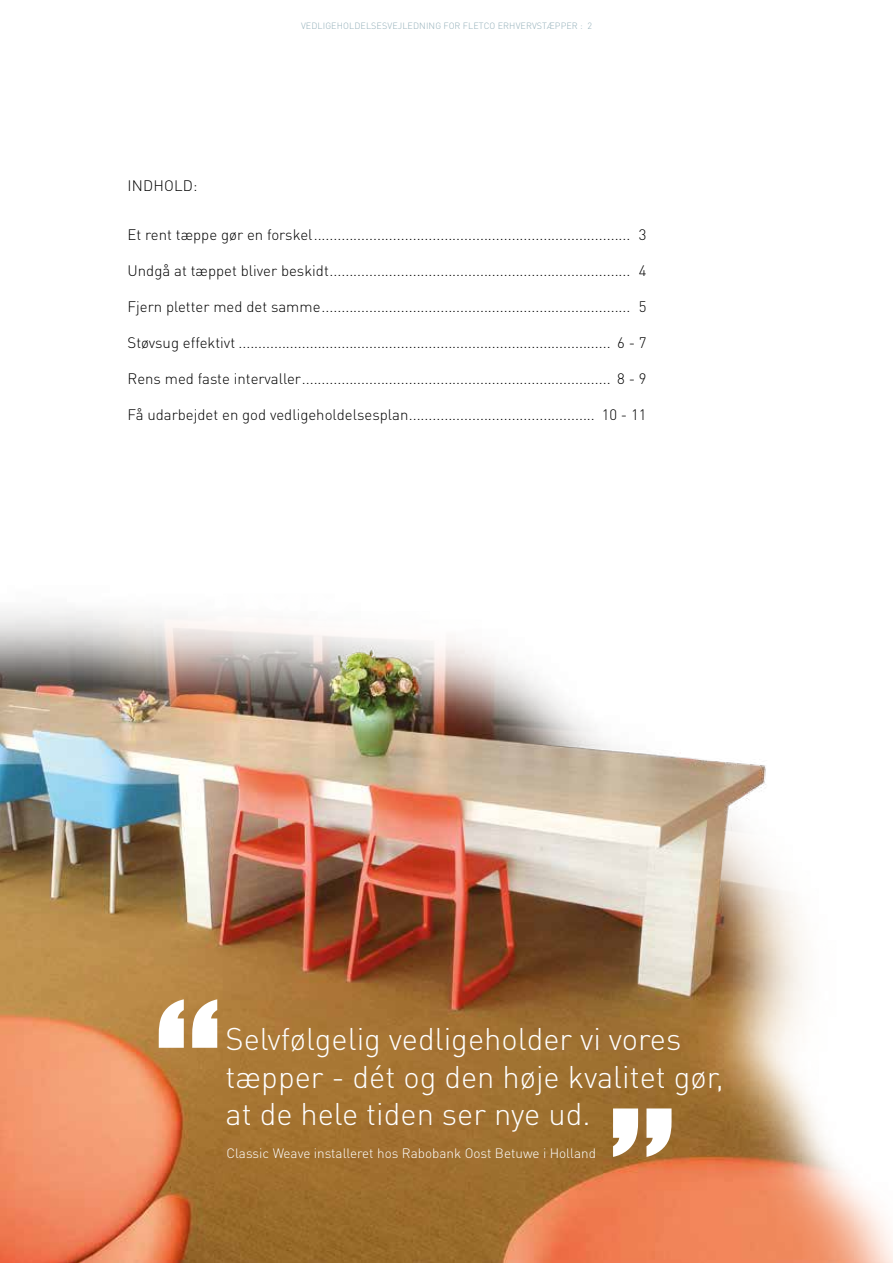
<style>
.page{position:relative;width:893px;height:1263px;background:#fff}
.page>*{position:absolute;margin:0;border:0;box-sizing:border-box;transform-origin:0 0}
.t1{font:300 30.9px/37.2px "DINOT";color:#fff}
.t2{font:300 15px "DINOT";color:#000}
.t3{font:300 13.5px "DINOT";color:#fff}
.t4{font:300 9px "DINOT";letter-spacing:.01em;color:#94b0ba}
</style>
<div class="page">
<img style="left:0;top:609px;width:893px;height:654px">
<svg style="left:159px;top:999px;width:58px;height:49px"></svg>
<svg style="left:613px;top:1108px;width:58px;height:49px"></svg>
<p class="t4" style="left:301px;top:20px;width:292px">VEDLIGEHOLDELSESVEJLEDNING FOR FLETCO ERHVERVSTÆPPER : 2</p>
<p class="t2" style="left:128px;top:176px;width:71px">INDHOLD:</p>
<p class="t2" style="left:128px;top:225px;width:520px">Et rent tæppe gør en forskel................................................................................ 3</p>
<p class="t2" style="left:128px;top:261px;width:520px">Undgå at tæppet bliver beskidt............................................................................ 4</p>
<p class="t2" style="left:128px;top:297px;width:520px">Fjern pletter med det samme.............................................................................. 5</p>
<p class="t2" style="left:128px;top:333px;width:520px">Støvsug effektivt .............................................................................................. 6 - 7</p>
<p class="t2" style="left:128px;top:369px;width:520px">Rens med faste intervaller.............................................................................. 8 - 9</p>
<p class="t2" style="left:128px;top:405px;width:520px">Få udarbejdet en god vedligeholdelsesplan............................................... 10 - 11</p>
<h1 class="t1" style="left:225px;top:1019px;width:500px">Selvfølgelig vedligeholder vi vores tæpper - dét og den høje kvalitet gør, at de hele tiden ser nye ud.</h1>
<p class="t3" style="left:226px;top:1144px;width:371px">Classic Weave installeret hos Rabobank Oost Betuwe i Holland</p>
</div>
